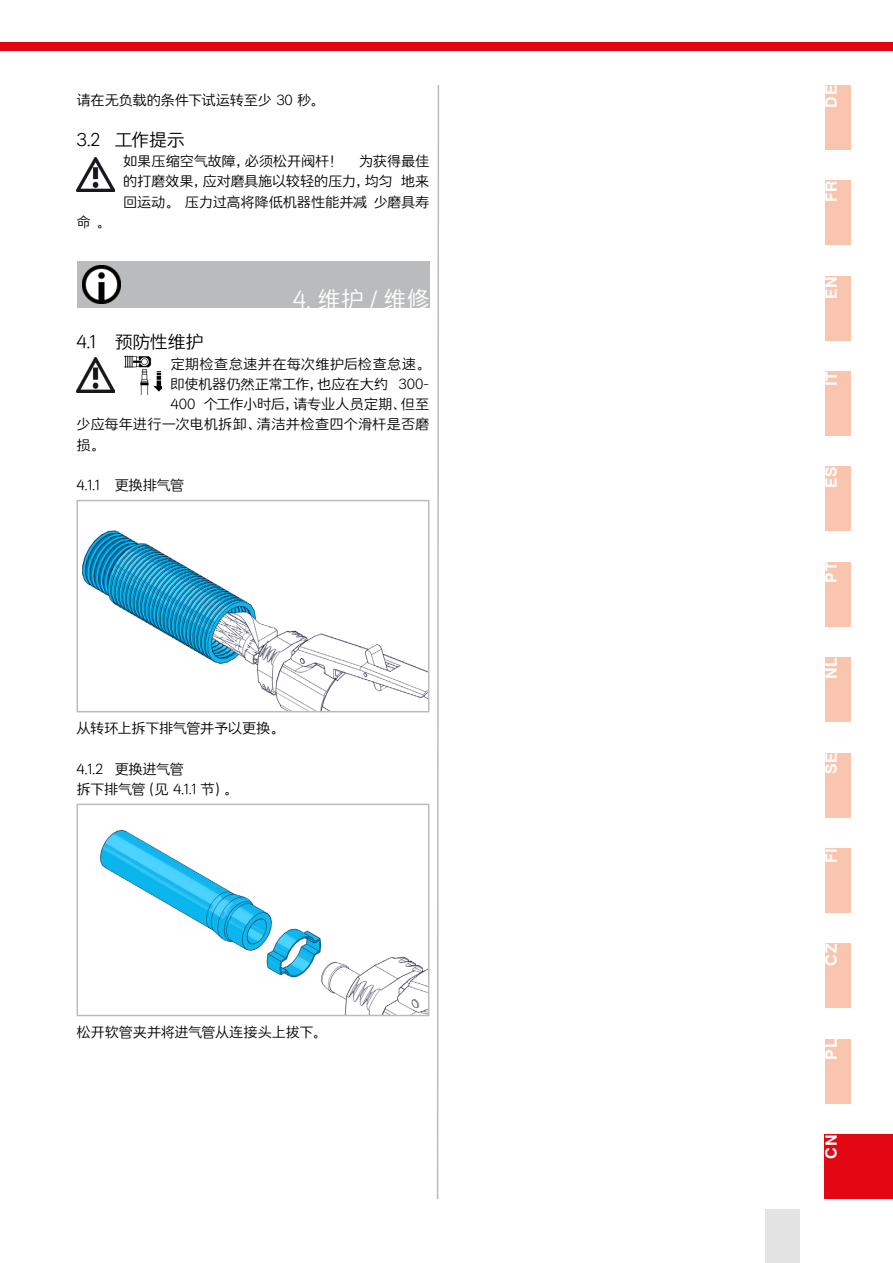
<style>
.page{position:relative;width:893px;height:1263px;background:#fff}
.page>*{position:absolute;margin:0;border:0;box-sizing:border-box;transform-origin:0 0}
.t1{font:24px "Aa Round Li";color:#fff;scale:.95 1}
.t2{font:18px "Aa Round Li";letter-spacing:-.025em;color:#000}
.t3{font:700 15.75px "Swiss 721 BT";letter-spacing:.05em;color:#fff}
.t4{font:14.25px/20.2px "Aa Round Li";letter-spacing:-.01em;color:#000;text-align:justify}
.t5{font:14.25px "Aa Round Li";letter-spacing:-.04em;color:#000}
.t6{font:14.25px "Aa Round Li";letter-spacing:.02em;color:#000}
.t7{font:14.25px "Aa Round Li";letter-spacing:-.03em;color:#000}
</style>
<div class="page">
<img style="left:77px;top:157px;width:38px;height:35px">
<div style="left:77px;top:261px;width:352px;height:47px;background:#babbbc"></div>
<img style="left:82px;top:265px;width:39px;height:39px">
<img style="left:77px;top:358px;width:38px;height:34px">
<img style="left:124px;top:356px;width:38px;height:38px">
<img style="left:82px;top:530px;width:344px;height:179px">
<div style="left:77px;top:500px;width:352px;height:212px;border:2px solid #babbbc"></div>
<img style="left:100px;top:829px;width:326px;height:184px">
<div style="left:77px;top:804px;width:352px;height:212px;border:2px solid #babbbc"></div>
<div style="left:825px;top:1039px;width:25px;height:64px;background:#f9c5af"></div>
<div style="left:825px;top:944px;width:25px;height:64px;background:#f9c5af"></div>
<div style="left:825px;top:848px;width:25px;height:64px;background:#f9c5af"></div>
<div style="left:825px;top:753px;width:25px;height:64px;background:#f9c5af"></div>
<div style="left:825px;top:657px;width:25px;height:65px;background:#f9c5af"></div>
<div style="left:825px;top:562px;width:25px;height:64px;background:#f9c5af"></div>
<div style="left:825px;top:467px;width:25px;height:64px;background:#f9c5af"></div>
<div style="left:825px;top:371px;width:25px;height:65px;background:#f9c5af"></div>
<div style="left:825px;top:276px;width:25px;height:64px;background:#f9c5af"></div>
<div style="left:825px;top:180px;width:25px;height:65px;background:#f9c5af"></div>
<div style="left:825px;top:85px;width:25px;height:64px;background:#f9c5af"></div>
<div style="left:0;top:43px;width:893px;height:8px;background:#e30613"></div>
<div style="left:765px;top:1209px;width:34px;height:54px;background:#e3e3e3"></div>
<svg style="left:436px;top:85px;width:4px;height:1115px"></svg>
<div style="left:825px;top:1134px;width:68px;height:65px;background:#e30613"></div>
<p class="t4" style="left:77px;top:90px;width:248px">请在无负载的条件下试运转至少 30 秒。</p>
<p class="t2" style="left:77px;top:127px;width:110px">3.2 工作提示</p>
<p class="t4" style="left:123px;top:150px;width:308px">如果压缩空气故障，必须松开阀杆！ 为获得最佳的打磨效果，应对磨具施以较轻的压力，均匀 地来回运动。 压力过高将降低机器性能并减 少磨具寿</p>
<p class="t4" style="left:77px;top:211px;width:34px">命 。</p>
<h1 class="t1" style="left:293px;top:283px;width:145px">4. 维护 / 维修</h1>
<p class="t2" style="left:77px;top:330px;width:128px">4.1 预防性维护</p>
<p class="t6" style="left:171px;top:354px;width:260px">定期检查怠速并在每次维护后检查怠速。</p>
<p class="t4" style="left:170px;top:373px;width:261px">即使机器仍然正常工作，也应在大约 300-</p>
<p class="t4" style="left:170px;top:393px;width:261px">400 个工作小时后，请专业人员定期、但至</p>
<p class="t4" style="left:77px;top:414px;width:354px">少应每年进行一次电机拆卸、清洁并检查四个滑杆是否磨</p>
<p class="t4" style="left:77px;top:434px;width:29px">损。</p>
<p class="t5" style="left:77px;top:475px;width:109px">4.1.1 更换排气管</p>
<p class="t7" style="left:77px;top:718px;width:208px">从转环上拆下排气管并予以更换。</p>
<p class="t5" style="left:77px;top:759px;width:109px">4.1.2 更换进气管</p>
<p class="t4" style="left:77px;top:778px;width:162px">拆下排气管（见 4.1.1 节）。</p>
<p class="t4" style="left:77px;top:1021px;width:250px">松开软管夹并将进气管从连接头上拔下。</p>
<p class="t3" style="left:822px;top:108px;width:24px;rotate:-90deg">DE</p>
<p class="t3" style="left:822px;top:202px;width:23px;rotate:-90deg">FR</p>
<p class="t3" style="left:822px;top:299px;width:24px;rotate:-90deg">EN</p>
<p class="t3" style="left:822px;top:386px;width:16px;rotate:-90deg">IT</p>
<p class="t3" style="left:822px;top:488px;width:23px;rotate:-90deg">ES</p>
<p class="t3" style="left:822px;top:583px;width:22px;rotate:-90deg">PT</p>
<p class="t3" style="left:822px;top:679px;width:23px;rotate:-90deg">NL</p>
<p class="t3" style="left:822px;top:774px;width:23px;rotate:-90deg">SE</p>
<p class="t3" style="left:822px;top:863px;width:17px;rotate:-90deg">FI</p>
<p class="t3" style="left:822px;top:966px;width:23px;rotate:-90deg">CZ</p>
<p class="t3" style="left:822px;top:1059px;width:22px;rotate:-90deg">PL</p>
<p class="t3" style="left:822px;top:1159px;width:26px;rotate:-90deg">CN</p>
</div>
